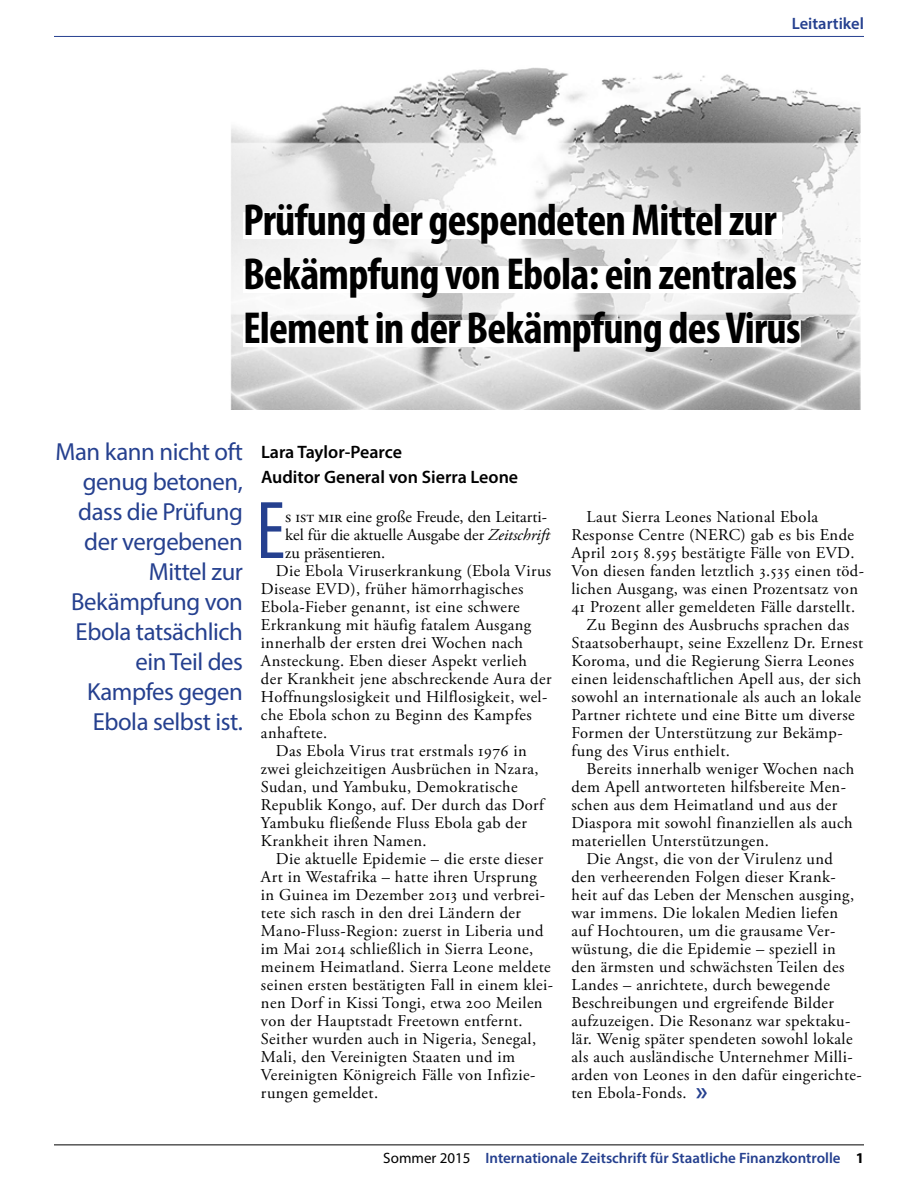
<style>
.page{position:relative;width:918px;height:1188px;background:#fff}
.page>*{position:absolute;margin:0;border:0;box-sizing:border-box;transform-origin:0 0}
.t1{font:condensed 82.65px "Myriad Pro";color:#25408f}
.t2{font:700 condensed 45px/54px "Myriad Pro";letter-spacing:-.015em;color:#000}
.t3{font:600 27px "Myriad Pro";color:#25408f}
.t4{font:24.75px/30px "Myriad Pro";letter-spacing:-.015em;color:#25408f;text-align:right}
.t5{font:600 18px/25.5px "Myriad Pro";color:#000}
.t6{font:16.5px "Adobe Garamond Pro";letter-spacing:.025em;color:#000}
.t7{font:16.5px "Adobe Garamond Pro";color:#000}
.t8{font:600 16.5px "Myriad Pro";color:#25408f}
.t9{font:600 15px "Myriad Pro";color:#25408f}
.s1{font-style:italic}
.s2{font-weight:400;color:#000}
.s3{font-weight:700;color:#000}
</style>
<div class="page">
<hr style="left:54px;top:1144px;width:810px;height:1px;background:#000">
<hr style="left:54px;top:36px;width:810px;height:1px;background:#25408f">
<img style="left:230px;top:67px;width:631px;height:343px">
<div style="left:243px;top:212px;width:539px;height:27px;background:#fff"></div>
<div style="left:243px;top:266px;width:560px;height:27px;background:#fff"></div>
<div style="left:243px;top:320px;width:558px;height:27px;background:#fff"></div>
<p class="t8" style="left:792px;top:13px;width:74px">Leitartikel</p>
<h2 class="t2" style="left:243px;top:192px;width:559px">Prüfung der gespendeten Mittel zur<br>Bekämpfung von Ebola: ein zentrales<br>Element in der Bekämpfung des Virus</h2>
<h3 class="t4" style="left:56px;top:436px;width:189px">Man kann nicht oft genug betonen, dass die Prüfung der vergebenen<br>Mittel zur<br>Bekämpfung von<br>Ebola tatsächlich ein Teil des<br>Kampfes gegen<br>Ebola selbst ist.</h3>
<p class="t5" style="left:261px;top:439px;width:259px">Lara Taylor-Pearce<br>Auditor General von Sierra Leone</p>
<h1 class="t1" style="left:256px;top:481px;width:31px">E</h1>
<p class="t7" style="left:285px;top:507px;width:263px">s ist mir eine große Freude, den Leitarti-</p>
<p class="t7" style="left:285px;top:525px;width:266px">kel für die aktuelle Ausgabe der <span class="s1">Zeitschrift</span></p>
<p class="t6" style="left:285px;top:543px;width:102px">zu präsentieren.</p>
<p class="t6" style="left:276px;top:561px;width:277px">Die Ebola Viruserkrankung (Ebola Virus</p>
<p class="t6" style="left:261px;top:579px;width:264px">Disease EVD), früher hämorrhagisches</p>
<p class="t6" style="left:261px;top:597px;width:260px">Ebola-Fieber genannt, ist eine schwere</p>
<p class="t6" style="left:261px;top:615px;width:272px">Erkrankung mit häufig fatalem Ausgang</p>
<p class="t6" style="left:261px;top:633px;width:264px">innerhalb der ersten drei Wochen nach</p>
<p class="t6" style="left:261px;top:651px;width:268px">Ansteckung. Eben dieser Aspekt verlieh</p>
<p class="t6" style="left:261px;top:669px;width:292px">der Krankheit jene abschreckende Aura der</p>
<p class="t6" style="left:261px;top:687px;width:288px">Hoffnungslosigkeit und Hilflosigkeit, wel-</p>
<p class="t6" style="left:261px;top:705px;width:272px">che Ebola schon zu Beginn des Kampfes</p>
<p class="t6" style="left:261px;top:723px;width:68px">anhaftete.</p>
<p class="t6" style="left:276px;top:741px;width:252px">Das Ebola Virus trat erstmals 1976 in</p>
<p class="t6" style="left:261px;top:759px;width:279px">zwei gleichzeitigen Ausbrüchen in Nzara,</p>
<p class="t6" style="left:261px;top:777px;width:258px">Sudan, und Yambuku, Demokratische</p>
<p class="t6" style="left:261px;top:795px;width:286px">Republik Kongo, auf. Der durch das Dorf</p>
<p class="t6" style="left:261px;top:813px;width:267px">Yambuku fließende Fluss Ebola gab der</p>
<p class="t6" style="left:261px;top:831px;width:167px">Krankheit ihren Namen.</p>
<p class="t6" style="left:276px;top:849px;width:269px">Die aktuelle Epidemie – die erste dieser</p>
<p class="t6" style="left:261px;top:867px;width:278px">Art in Westafrika – hatte ihren Ursprung</p>
<p class="t6" style="left:261px;top:885px;width:286px">in Guinea im Dezember 2013 und verbrei-</p>
<p class="t6" style="left:261px;top:903px;width:261px">tete sich rasch in den drei Ländern der</p>
<p class="t6" style="left:261px;top:921px;width:284px">Mano-Fluss-Region: zuerst in Liberia und</p>
<p class="t6" style="left:261px;top:939px;width:274px">im Mai 2014 schließlich in Sierra Leone,</p>
<p class="t6" style="left:261px;top:957px;width:291px">meinem Heimatland. Sierra Leone meldete</p>
<p class="t6" style="left:261px;top:975px;width:294px">seinen ersten bestätigten Fall in einem klei-</p>
<p class="t6" style="left:261px;top:993px;width:283px">nen Dorf in Kissi Tongi, etwa 200 Meilen</p>
<p class="t6" style="left:261px;top:1011px;width:263px">von der Hauptstadt Freetown entfernt.</p>
<p class="t6" style="left:261px;top:1029px;width:277px">Seither wurden auch in Nigeria, Senegal,</p>
<p class="t6" style="left:261px;top:1047px;width:256px">Mali, den Vereinigten Staaten und im</p>
<p class="t6" style="left:261px;top:1065px;width:276px">Vereinigten Königreich Fälle von Infizie-</p>
<p class="t6" style="left:261px;top:1083px;width:119px">rungen gemeldet.</p>
<p class="t6" style="left:586px;top:507px;width:233px">Laut Sierra Leones National Ebola</p>
<p class="t6" style="left:571px;top:525px;width:284px">Response Centre (NERC) gab es bis Ende</p>
<p class="t6" style="left:571px;top:543px;width:285px">April 2015 8.595 bestätigte Fälle von EVD.</p>
<p class="t6" style="left:571px;top:561px;width:294px">Von diesen fanden letztlich 3.535 einen töd-</p>
<p class="t6" style="left:571px;top:579px;width:288px">lichen Ausgang, was einen Prozentsatz von</p>
<p class="t6" style="left:571px;top:597px;width:285px">41 Prozent aller gemeldeten Fälle darstellt.</p>
<p class="t6" style="left:586px;top:615px;width:264px">Zu Beginn des Ausbruchs sprachen das</p>
<p class="t6" style="left:571px;top:633px;width:293px">Staatsoberhaupt, seine Exzellenz Dr. Ernest</p>
<p class="t6" style="left:571px;top:651px;width:284px">Koroma, und die Regierung Sierra Leones</p>
<p class="t6" style="left:571px;top:669px;width:291px">einen leidenschaftlichen Apell aus, der sich</p>
<p class="t6" style="left:571px;top:687px;width:291px">sowohl an internationale als auch an lokale</p>
<p class="t6" style="left:571px;top:705px;width:285px">Partner richtete und eine Bitte um diverse</p>
<p class="t6" style="left:571px;top:723px;width:273px">Formen der Unterstützung zur Bekämp-</p>
<p class="t6" style="left:571px;top:741px;width:160px">fung des Virus enthielt.</p>
<p class="t6" style="left:586px;top:759px;width:269px">Bereits innerhalb weniger Wochen nach</p>
<p class="t6" style="left:571px;top:777px;width:276px">dem Apell antworteten hilfsbereite Men-</p>
<p class="t6" style="left:571px;top:795px;width:267px">schen aus dem Heimatland und aus der</p>
<p class="t6" style="left:571px;top:813px;width:283px">Diaspora mit sowohl finanziellen als auch</p>
<p class="t6" style="left:571px;top:831px;width:199px">materiellen Unterstützungen.</p>
<p class="t6" style="left:586px;top:849px;width:248px">Die Angst, die von der Virulenz und</p>
<p class="t6" style="left:571px;top:867px;width:266px">den verheerenden Folgen dieser Krank-</p>
<p class="t6" style="left:571px;top:885px;width:284px">heit auf das Leben der Menschen ausging,</p>
<p class="t6" style="left:571px;top:903px;width:268px">war immens. Die lokalen Medien liefen</p>
<p class="t6" style="left:571px;top:921px;width:265px">auf Hochtouren, um die grausame Ver-</p>
<p class="t6" style="left:571px;top:939px;width:266px">wüstung, die die Epidemie – speziell in</p>
<p class="t6" style="left:571px;top:957px;width:274px">den ärmsten und schwächsten Teilen des</p>
<p class="t6" style="left:571px;top:975px;width:260px">Landes – anrichtete, durch bewegende</p>
<p class="t6" style="left:571px;top:993px;width:264px">Beschreibungen und ergreifende Bilder</p>
<p class="t6" style="left:571px;top:1011px;width:280px">aufzuzeigen. Die Resonanz war spektaku-</p>
<p class="t6" style="left:571px;top:1029px;width:283px">lär. Wenig später spendeten sowohl lokale</p>
<p class="t6" style="left:571px;top:1047px;width:283px">als auch ausländische Unternehmer Milli-</p>
<p class="t6" style="left:571px;top:1065px;width:292px">arden von Leones in den dafür eingerichte-</p>
<p class="t6" style="left:571px;top:1083px;width:117px">ten Ebola-Fonds.</p>
<h3 class="t3" style="left:696px;top:1074px;width:13px">»</h3>
<p class="t9" style="left:383px;top:1149px;width:482px"><span class="s2">Sommer 2015</span> Internationale Zeitschrift für Staatliche Finanzkontrolle <span class="s3">1</span></p>
</div>
